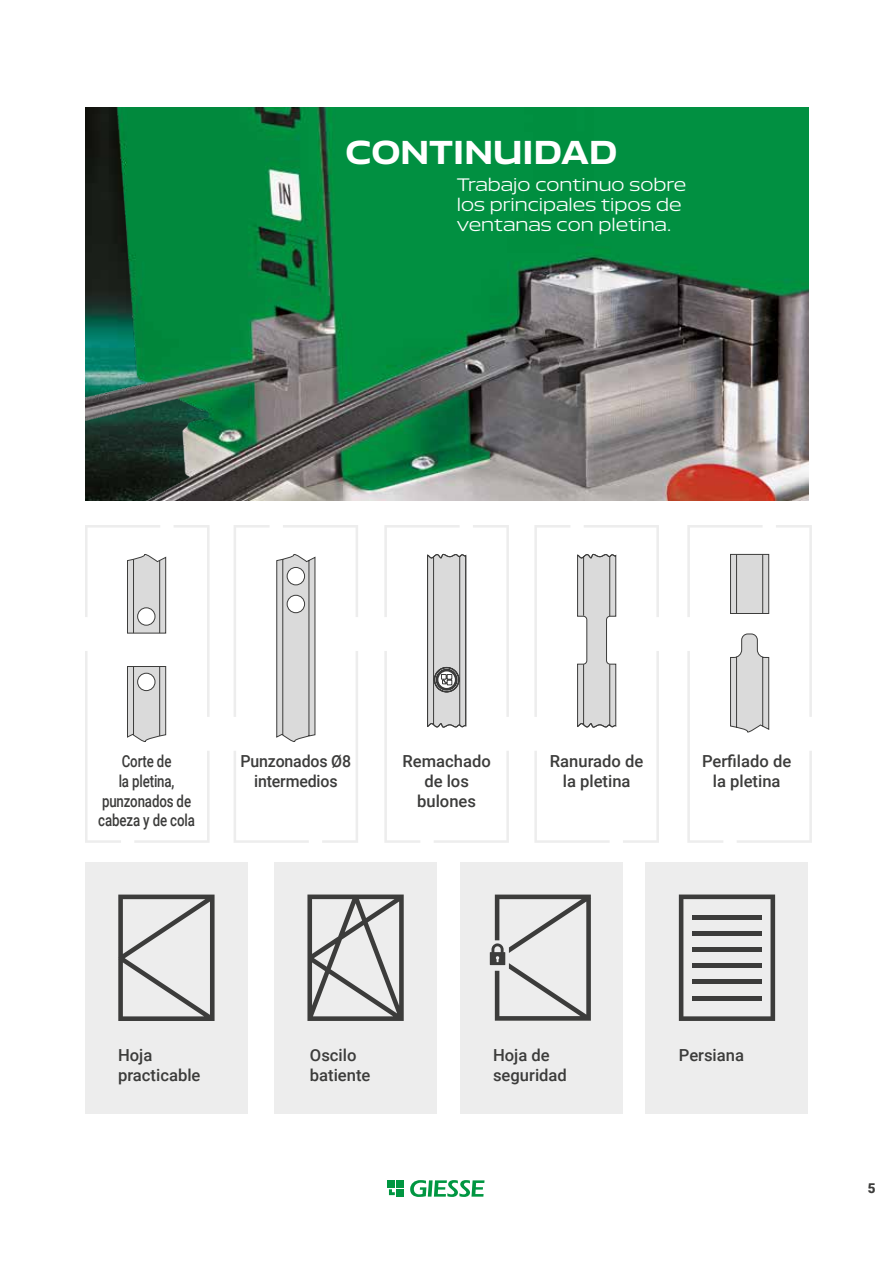
<style>
.page{position:relative;width:893px;height:1263px;background:#fff}
.page>*{position:absolute;margin:0;border:0;box-sizing:border-box;transform-origin:0 0}
.t1{font:700 30.45px "Aero";color:#fff}
.t2{font:500 16.65px/20px "Roboto";color:#3c3c3b;text-align:center}
.t3{font:16.65px/20px "Aero";color:#fff}
.t4{font:500 16.65px/20px "Roboto";color:#3c3c3b;text-align:center;scale:.8 1}
.t5{font:500 16.65px/20px "Roboto";color:#3c3c3b;text-align:center;scale:.96 1}
.t6{font:900 13.5px "Roboto";color:#3c3c3b}
</style>
<div class="page">
<div style="left:387px;top:1180px;width:8px;height:8px;background:#009641"></div>
<div style="left:396px;top:1180px;width:8px;height:8px;background:#009641"></div>
<div style="left:396px;top:1189px;width:8px;height:8px;background:#009641"></div>
<svg style="left:389px;top:1189px;width:6px;height:6px"></svg>
<svg style="left:410px;top:1180px;width:74px;height:17px"></svg>
<img style="left:85px;top:108px;width:723px;height:392px">
<div style="left:85px;top:862px;width:163px;height:252px;background:#ededed"></div>
<svg style="left:118px;top:894px;width:97px;height:127px"></svg>
<div style="left:274px;top:862px;width:163px;height:252px;background:#ededed"></div>
<svg style="left:307px;top:894px;width:97px;height:127px"></svg>
<div style="left:646px;top:862px;width:162px;height:252px;background:#ededed"></div>
<div style="left:460px;top:862px;width:163px;height:252px;background:#ededed"></div>
<svg style="left:490px;top:894px;width:101px;height:127px"></svg>
<svg style="left:85px;top:525px;width:125px;height:318px"></svg>
<svg style="left:384px;top:525px;width:125px;height:318px"></svg>
<svg style="left:687px;top:525px;width:125px;height:318px"></svg>
<svg style="left:234px;top:525px;width:124px;height:318px"></svg>
<svg style="left:534px;top:525px;width:125px;height:318px"></svg>
<svg style="left:679px;top:894px;width:96px;height:127px"></svg>
<h1 class="t1" style="left:346px;top:134px;width:274px">CONTINUIDAD</h1>
<p class="t3" style="left:457px;top:175px;width:231px">Trabajo continuo sobre los principales tipos de ventanas con pletina.</p>
<p class="t4" style="left:98px;top:750px;width:122px">Corte de<br>la pletina, punzonados de cabeza y de cola</p>
<p class="t5" style="left:241px;top:750px;width:117px">Punzonados Ø8 intermedios</p>
<p class="t2" style="left:402px;top:750px;width:90px">Remachado de los bulones</p>
<p class="t2" style="left:550px;top:750px;width:95px">Ranurado de la pletina</p>
<p class="t2" style="left:702px;top:750px;width:91px">Perfilado de la pletina</p>
<p class="t2" style="left:118px;top:1044px;width:84px;text-align:left">Hoja practicable</p>
<p class="t2" style="left:310px;top:1044px;width:62px;text-align:left">Oscilo batiente</p>
<p class="t2" style="left:493px;top:1044px;width:75px;text-align:left">Hoja de seguridad</p>
<p class="t2" style="left:679px;top:1044px;width:67px">Persiana</p>
<p class="t6" style="left:868px;top:1179px;width:9px">5</p>
</div>
